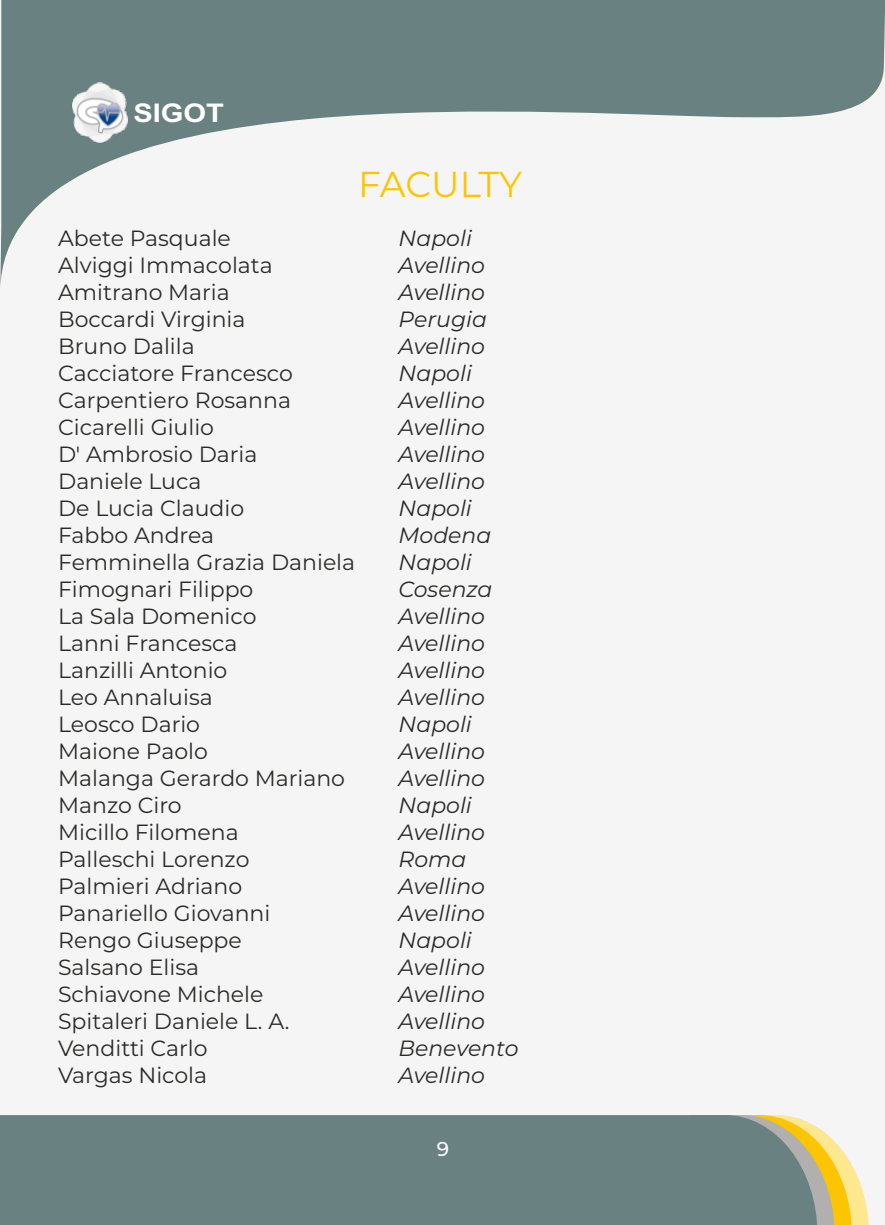
<style>
.page{position:relative;width:885px;height:1225px;background:#fff}
.page>*{position:absolute;margin:0;border:0;box-sizing:border-box;transform-origin:0 0}
.t1{font:36px "Montserrat";letter-spacing:-.01em;color:#fdc500}
.t2{font:700 25.8px "Arial";color:#fefefe;scale:1.13 1}
.t3{font:22px "Montserrat";color:#2b2a29}
.t4{font:italic 22px "Montserrat";color:#2b2a29}
.t5{font:500 20px "Montserrat";color:#fefefe}
</style>
<div class="page">
<div style="left:0;top:0;width:884px;height:1225px;background:#f5f5f5"></div>
<svg style="left:0;top:0;width:884px;height:286px"></svg>
<svg style="left:817px;top:1127px;width:51px;height:98px"></svg>
<div style="left:0;top:1115px;width:817px;height:110px;background:#6a8181"></div>
<img style="left:71px;top:80px;width:59px;height:65px">
<p class="t2" style="left:133px;top:103px;width:82px">SIGOT</p>
<h1 class="t1" style="left:358px;top:162px;width:165px">FACULTY</h1>
<p class="t3" style="left:58px;top:225px;width:174px">Abete Pasquale</p>
<p class="t4" style="left:398px;top:225px;width:75px">Napoli</p>
<p class="t3" style="left:58px;top:252px;width:216px">Alviggi Immacolata</p>
<p class="t4" style="left:398px;top:252px;width:88px">Avellino</p>
<p class="t3" style="left:58px;top:279px;width:173px">Amitrano Maria</p>
<p class="t4" style="left:398px;top:279px;width:88px">Avellino</p>
<p class="t3" style="left:58px;top:333px;width:138px">Bruno Dalila</p>
<p class="t4" style="left:398px;top:333px;width:88px">Avellino</p>
<p class="t3" style="left:58px;top:387px;width:234px">Carpentiero Rosanna</p>
<p class="t4" style="left:398px;top:387px;width:88px">Avellino</p>
<p class="t3" style="left:58px;top:306px;width:189px">Boccardi Virginia</p>
<p class="t4" style="left:398px;top:306px;width:90px">Perugia</p>
<p class="t3" style="left:58px;top:360px;width:236px">Cacciatore Francesco</p>
<p class="t4" style="left:398px;top:360px;width:75px">Napoli</p>
<p class="t3" style="left:58px;top:414px;width:157px">Cicarelli Giulio</p>
<p class="t4" style="left:398px;top:414px;width:88px">Avellino</p>
<p class="t3" style="left:58px;top:441px;width:201px">D' Ambrosio Daria</p>
<p class="t4" style="left:398px;top:441px;width:88px">Avellino</p>
<p class="t3" style="left:58px;top:468px;width:145px">Daniele Luca</p>
<p class="t4" style="left:398px;top:468px;width:88px">Avellino</p>
<p class="t3" style="left:58px;top:495px;width:188px">De Lucia Claudio</p>
<p class="t4" style="left:398px;top:495px;width:75px">Napoli</p>
<p class="t3" style="left:58px;top:522px;width:157px">Fabbo Andrea</p>
<p class="t4" style="left:398px;top:522px;width:94px">Modena</p>
<p class="t3" style="left:58px;top:576px;width:197px">Fimognari Filippo</p>
<p class="t4" style="left:398px;top:576px;width:96px">Cosenza</p>
<p class="t3" style="left:58px;top:549px;width:298px">Femminella Grazia Daniela</p>
<p class="t4" style="left:398px;top:549px;width:75px">Napoli</p>
<p class="t3" style="left:58px;top:603px;width:200px">La Sala Domenico</p>
<p class="t4" style="left:398px;top:603px;width:88px">Avellino</p>
<p class="t3" style="left:58px;top:657px;width:171px">Lanzilli Antonio</p>
<p class="t4" style="left:398px;top:657px;width:88px">Avellino</p>
<p class="t3" style="left:58px;top:684px;width:156px">Leo Annaluisa</p>
<p class="t4" style="left:398px;top:684px;width:88px">Avellino</p>
<p class="t3" style="left:58px;top:630px;width:181px">Lanni Francesca</p>
<p class="t4" style="left:398px;top:630px;width:88px">Avellino</p>
<p class="t3" style="left:58px;top:711px;width:143px">Leosco Dario</p>
<p class="t4" style="left:398px;top:711px;width:75px">Napoli</p>
<p class="t3" style="left:58px;top:738px;width:151px">Maione Paolo</p>
<p class="t4" style="left:398px;top:738px;width:88px">Avellino</p>
<p class="t3" style="left:58px;top:765px;width:288px">Malanga Gerardo Mariano</p>
<p class="t4" style="left:398px;top:765px;width:88px">Avellino</p>
<p class="t3" style="left:58px;top:792px;width:125px">Manzo Ciro</p>
<p class="t4" style="left:398px;top:792px;width:75px">Napoli</p>
<p class="t3" style="left:58px;top:819px;width:182px">Micillo Filomena</p>
<p class="t4" style="left:398px;top:819px;width:88px">Avellino</p>
<p class="t3" style="left:58px;top:846px;width:193px">Palleschi Lorenzo</p>
<p class="t4" style="left:398px;top:846px;width:69px">Roma</p>
<p class="t3" style="left:58px;top:873px;width:186px">Palmieri Adriano</p>
<p class="t4" style="left:398px;top:873px;width:88px">Avellino</p>
<p class="t3" style="left:58px;top:900px;width:214px">Panariello Giovanni</p>
<p class="t4" style="left:398px;top:900px;width:88px">Avellino</p>
<p class="t3" style="left:58px;top:927px;width:185px">Rengo Giuseppe</p>
<p class="t4" style="left:398px;top:927px;width:75px">Napoli</p>
<p class="t3" style="left:58px;top:981px;width:207px">Schiavone Michele</p>
<p class="t4" style="left:398px;top:981px;width:88px">Avellino</p>
<p class="t3" style="left:58px;top:1008px;width:233px">Spitaleri Daniele L. A.</p>
<p class="t4" style="left:398px;top:1008px;width:88px">Avellino</p>
<p class="t3" style="left:58px;top:954px;width:142px">Salsano Elisa</p>
<p class="t4" style="left:398px;top:954px;width:88px">Avellino</p>
<p class="t3" style="left:58px;top:1035px;width:151px">Venditti Carlo</p>
<p class="t4" style="left:398px;top:1035px;width:121px">Benevento</p>
<p class="t3" style="left:58px;top:1062px;width:150px">Vargas Nicola</p>
<p class="t4" style="left:398px;top:1062px;width:88px">Avellino</p>
<p class="t5" style="left:436px;top:1137px;width:14px">9</p>
</div>
